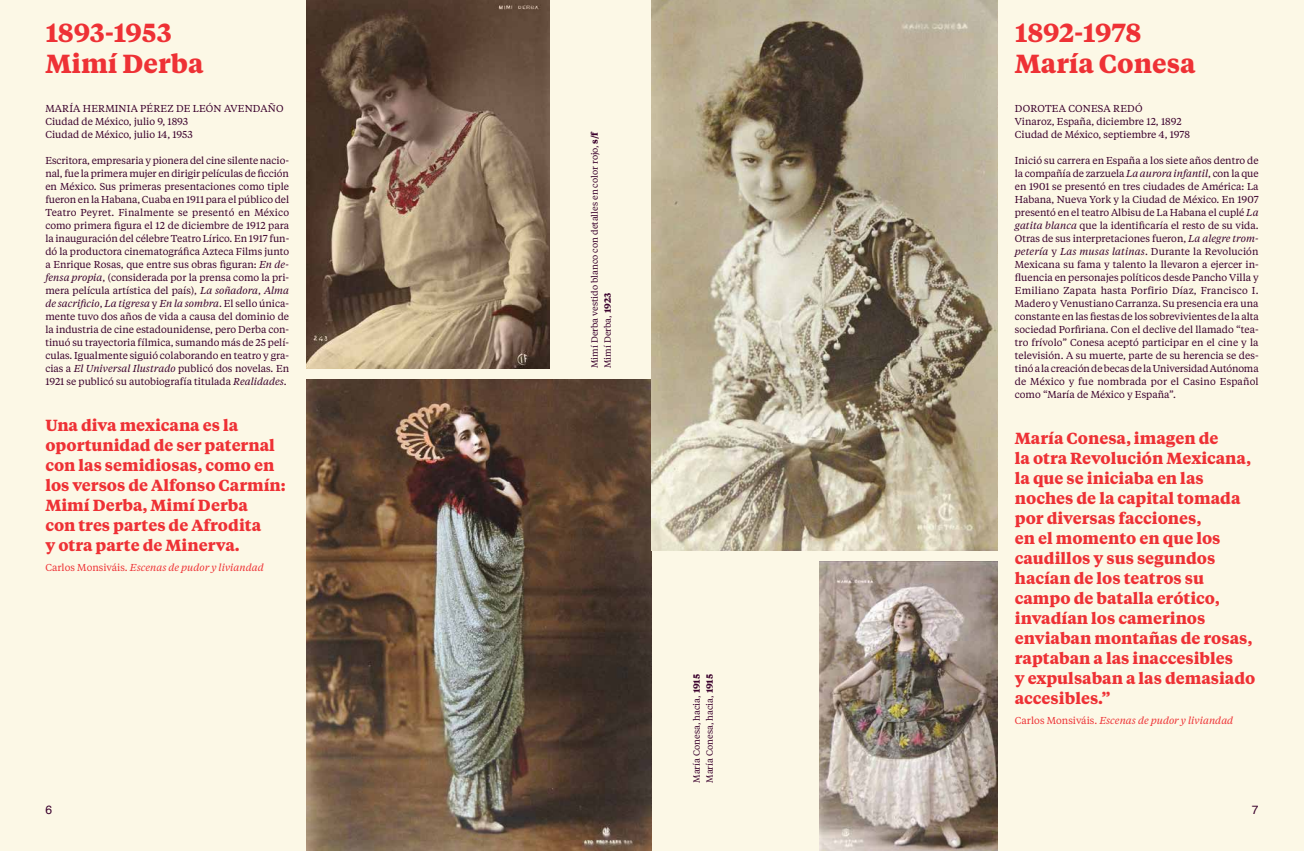
<style>
.page{position:relative;width:1304px;height:851px;background:#fff}
.page>*{position:absolute;margin:0;border:0;box-sizing:border-box;transform-origin:0 0}
.t1{font:700 26px/30px "Tiempos Text";color:#ee3135}
.t2{font:700 16px/20px "Tiempos Text";color:#ee3135}
.t3{font:12px "Helvetica";color:#3a002c}
.t4{font:10px/13px "Tiempos Text";color:#3a002c}
.t5{font:italic 10px "Tiempos Text";color:#ee3135}
.t6{font:9px/13px "Tiempos Text";color:#3a002c}
.s1{font-style:italic}
.s2{font-style:normal}
.s3{font-weight:700}
</style>
<div class="page">
<div style="left:652px;top:0;width:652px;height:850px;background:#fcf8e6"></div>
<div style="left:0;top:0;width:652px;height:850px;background:#fcf8e6"></div>
<img style="left:306px;top:0;width:244px;height:368px">
<img style="left:306px;top:379px;width:346px;height:471px">
<img style="left:652px;top:0;width:346px;height:550px">
<img style="left:820px;top:561px;width:178px;height:289px">
<h1 class="t1" style="left:45px;top:17px;width:160px">1893-1953<br>Mimí Derba</h1>
<p class="t4" style="left:45px;top:101px;width:240px">MARÍA HERMINIA PÉREZ DE LEÓN AVENDAÑO<br>Ciudad de México, julio 9, 1893<br>Ciudad de México, julio 14, 1953</p>
<p class="t4" style="left:45px;top:153px;width:245px;text-align:justify">Escritora, empresaria y pionera del cine silente nacio&shy;nal, fue la primera mujer en dirigir películas de ficción en México. Sus primeras presentaciones como tiple fueron en la Habana, Cuaba en 1911 para el público del Teatro Peyret. Finalmente se presentó en México como primera figura el 12 de diciembre de 1912 para la inauguración del célebre Teatro Lírico. En 1917 fun&shy;dó la productora cinematográfica Azteca Films junto a Enrique Rosas, que entre sus obras figuran: <span class="s1">En de&shy;fensa propia</span>, (considerada por la prensa como la pri&shy;mera película artística del país), <span class="s1">La soñadora</span>, <span class="s1">Alma de sacrificio</span>, <span class="s1">La tigresa</span> y <span class="s1">En la sombra</span>. El sello única&shy;mente tuvo dos años de vida a causa del dominio de la industria de cine estadounidense, pero Derba con&shy;tinuó su trayectoria fílmica, sumando más de 25 pelí&shy;culas. Igualmente siguió colaborando en teatro y gra&shy;cias a <span class="s1">El Universal Ilustrado</span> publicó dos novelas. En 1921 se publicó su autobiografía titulada <span class="s1">Realidades</span>.</p>
<h2 class="t2" style="left:45px;top:414px;width:242px">Una diva mexicana es la oportunidad de ser paternal con las semidiosas, como en los versos de Alfonso Carmín:<br>Mimí Derba, Mimí Derba<br>con tres partes de Afrodita<br>y otra parte de Minerva.</h2>
<p class="t5" style="left:45px;top:560px;width:220px"><span class="s2">Carlos Monsiváis.</span> Escenas de pudor y liviandad</p>
<p class="t6" style="left:588px;top:368px;width:238px;rotate:-90deg">Mimí Derba vestido blanco con detalles en color rojo, <span class="s3">s/f<br></span>Mimí Derba, <span class="s3">1923</span></p>
<p class="t6" style="left:690px;top:782px;width:110px;rotate:-90deg">María Conesa, hacia, <span class="s3">1915<br></span>María Conesa, hacia, <span class="s3">1915</span></p>
<h1 class="t1" style="left:1015px;top:17px;width:182px">1892-1978<br>María Conesa</h1>
<p class="t4" style="left:1015px;top:101px;width:177px">DOROTEA CONESA REDÓ<br>Vinaroz, España, diciembre 12, 1892<br>Ciudad de México, septiembre 4, 1978</p>
<p class="t4" style="left:1015px;top:153px;width:245px;text-align:justify">Inició su carrera en España a los siete años dentro de la compañía de zarzuela <span class="s1">La aurora infantil</span>, con la que en 1901 se presentó en tres ciudades de América: La Habana, Nueva York y la Ciudad de México. En 1907 presentó en el teatro Albisu de La Habana el cuplé <span class="s1">La gatita blanca</span> que la identificaría el resto de su vida.<br>Otras de sus interpretaciones fueron, <span class="s1">La alegre trom&shy;petería</span> y <span class="s1">Las musas latinas</span>. Durante la Revolución Mexicana su fama y talento la llevaron a ejercer in&shy;fluencia en personajes políticos desde Pancho Villa y Emiliano Zapata hasta Porfirio Díaz, Francisco I.<br>Madero y Venustiano Carranza. Su presencia era una constante en las fiestas de los sobrevivientes de la alta sociedad Porfiriana. Con el declive del llamado “tea&shy;tro frívolo” Conesa aceptó participar en el cine y la televisión. A su muerte, parte de su herencia se des&shy;tinó a la creación de becas de la Universidad Autónoma de México y fue nombrada por el Casino Español como “María de México y España”.</p>
<p class="t2" style="left:1015px;top:427px;width:242px">María Conesa, imagen de<br>la otra Revolución Mexicana, la que se iniciaba en las noches de la capital tomada por diversas facciones,<br>en el momento en que los caudillos y sus segundos hacían de los teatros su campo de batalla erótico, invadían los camerinos enviaban montañas de rosas, raptaban a las inaccesibles<br>y expulsaban a las demasiado accesibles.”</p>
<p class="t5" style="left:1015px;top:713px;width:220px"><span class="s2">Carlos Monsiváis.</span> Escenas de pudor y liviandad</p>
<p class="t3" style="left:45px;top:800px;width:8px">6</p>
<p class="t3" style="left:1252px;top:800px;width:8px">7</p>
</div>
